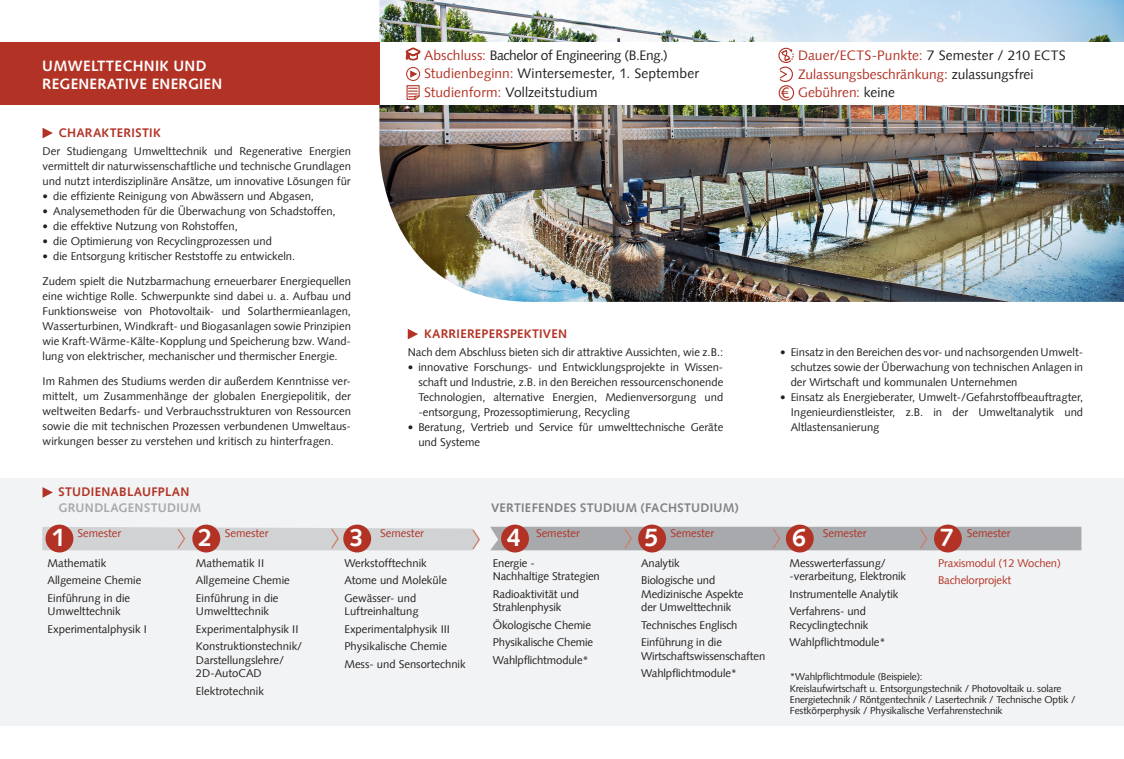
<style>
.page{position:relative;width:1124px;height:759px;background:#fff}
.page>*{position:absolute;margin:0;border:0;box-sizing:border-box;transform-origin:0 0}
.t1{font:700 25px "Syntax";color:#fff}
.t2{font:16.12px "Myriad Pro";color:#b23326}
.t3{font:700 15px/18px "Syntax";letter-spacing:.02em;color:#fff}
.t4{font:13.75px/18.8px "Syntax";color:#b23326}
.t5{font:13.75px "Syntax";letter-spacing:.005em;color:#231f20}
.t6{font:13.75px "Syntax";letter-spacing:-.025em;color:#231f20}
.t7{font:700 12.5px "Syntax";letter-spacing:.025em;color:#b23326}
.t8{font:700 12.5px "Syntax";letter-spacing:.025em;color:#808285}
.t9{font:700 12.5px "Syntax";letter-spacing:.025em;color:#a8a9ad}
.t10{font:11.25px/15px "Syntax";color:#231f20}
.t11{font:11.25px "Syntax";color:#b23326}
.t12{font:10px/11.2px "Syntax";letter-spacing:-.01em;color:#231f20}
.s1{color:#b23326}
.s2{color:#231f20}
</style>
<div class="page">
<div style="left:0;top:478px;width:1123px;height:247px;background:#f2f3f4"></div>
<img style="left:379px;top:0;width:744px;height:302px">
<div style="left:379px;top:43px;width:744px;height:62px;background:#fff"></div>
<div style="left:0;top:43px;width:379px;height:62px;background:#b23326"></div>
<svg style="left:45px;top:524px;width:28px;height:28px"></svg>
<svg style="left:192px;top:524px;width:28px;height:28px"></svg>
<svg style="left:343px;top:524px;width:28px;height:28px"></svg>
<svg style="left:501px;top:524px;width:28px;height:28px"></svg>
<svg style="left:638px;top:524px;width:28px;height:28px"></svg>
<svg style="left:785px;top:524px;width:28px;height:28px"></svg>
<svg style="left:933px;top:524px;width:28px;height:28px"></svg>
<svg style="left:42px;top:526px;width:438px;height:24px;background:#ceb9b8"></svg>
<svg style="left:490px;top:526px;width:591px;height:24px;background:#ac9899"></svg>
<svg style="left:406px;top:48px;width:14px;height:12px"></svg>
<svg style="left:406px;top:67px;width:13px;height:13px"></svg>
<div style="left:406px;top:67px;width:14px;height:14px;border:1px solid #b23326;border-radius:50%"></div>
<svg style="left:410px;top:70px;width:7px;height:8px"></svg>
<div style="left:778px;top:48px;width:15px;height:15px;border:1px solid #b23326;border-radius:50%"></div>
<svg style="left:779px;top:48px;width:15px;height:34px"></svg>
<div style="left:778px;top:85px;width:16px;height:16px;border:1px solid #b23326;border-radius:50%"></div>
<svg style="left:406px;top:85px;width:13px;height:15px"></svg>
<svg style="left:407px;top:329px;width:11px;height:10px"></svg>
<svg style="left:43px;top:128px;width:10px;height:10px"></svg>
<svg style="left:43px;top:487px;width:10px;height:10px"></svg>
<p class="t3" style="left:42px;top:57px;width:181px">UMWELTTECHNIK UND<br>REGENERATIVE ENERGIEN</p>
<p class="t7" style="left:58px;top:125px;width:104px">CHARAKTERISTIK</p>
<p class="t10" style="left:43px;top:144px;width:310px;text-align:justify">Der Studiengang Umwelttechnik und Regenerative Energien vermittelt dir naturwissenschaftliche und technische Grundlagen und nutzt interdisziplinäre Ansätze, um innovative Lösungen für</p>
<p class="t10" style="left:53px;top:189px;width:262px">die effiziente Reinigung von Abwässern und Abgasen,</p>
<p class="t10" style="left:53px;top:204px;width:284px">Analysemethoden für die Überwachung von Schadstoffen,</p>
<p class="t10" style="left:53px;top:219px;width:186px">die effektive Nutzung von Rohstoffen,</p>
<p class="t10" style="left:53px;top:234px;width:220px">die Optimierung von Recyclingprozessen und</p>
<p class="t10" style="left:53px;top:249px;width:244px">die Entsorgung kritischer Reststoffe zu entwickeln.</p>
<p class="t10" style="left:43px;top:274px;width:310px;text-align:justify">Zudem spielt die Nutzbarmachung erneuerbarer Energiequellen eine wichtige Rolle. Schwerpunkte sind dabei u. a. Aufbau und Funktionsweise von Photovoltaik- und Solarthermieanlagen, Wasserturbinen, Windkraft- und Biogasanlagen sowie Prinzipien wie Kraft-Wärme-Kälte-Kopplung und Speicherung bzw. Wand&shy;lung von elektrischer, mechanischer und thermischer Energie.</p>
<p class="t10" style="left:43px;top:374px;width:310px;text-align:justify">Im Rahmen des Studiums werden dir außerdem Kenntnisse ver&shy;mittelt, um Zusammenhänge der globalen Energiepolitik, der weltweiten Bedarfs- und Verbrauchsstrukturen von Ressourcen sowie die mit technischen Prozessen verbundenen Umweltaus&shy;wirkungen besser zu verstehen und kritisch zu hinterfragen.</p>
<p class="t7" style="left:58px;top:485px;width:132px">STUDIENABLAUFPLAN</p>
<p class="t6" style="left:424px;top:47px;width:245px"><span class="s1">Abschluss:</span> Bachelor of Engineering (B.Eng.)</p>
<p class="t5" style="left:424px;top:65px;width:276px"><span class="s1">Studienbeginn:</span> Wintersemester, 1. September</p>
<p class="t5" style="left:424px;top:84px;width:175px"><span class="s1">Studienform:</span> Vollzeitstudium</p>
<p class="t7" style="left:424px;top:326px;width:144px">KARRIEREPERSPEKTIVEN</p>
<p class="t10" style="left:407px;top:344px;width:317px">Nach dem Abschluss bieten sich dir attraktive Aussichten, wie z.B.:</p>
<p class="t10" style="left:418px;top:359px;width:306px;text-align:justify">innovative Forschungs- und Entwicklungsprojekte in Wissen&shy;schaft und Industrie, z.B. in den Bereichen ressourcenschonende Technologien, alternative Energien, Medienversorgung und -entsorgung, Prozessoptimierung, Recycling</p>
<p class="t10" style="left:418px;top:419px;width:306px">Beratung, Vertrieb und Service für umwelttechnische Geräte und Systeme</p>
<p class="t9" style="left:58px;top:500px;width:144px">GRUNDLAGENSTUDIUM</p>
<p class="t8" style="left:491px;top:500px;width:249px">VERTIEFENDES STUDIUM (FACHSTUDIUM)</p>
<p class="t4" style="left:798px;top:46px;width:269px">Dauer/ECTS-Punkte: <span class="s2">7 Semester / 210 ECTS<br></span>Zulassungsbeschränkung: <span class="s2">zulassungsfrei</span></p>
<p class="t2" style="left:781px;top:82px;width:10px">€</p>
<p class="t4" style="left:798px;top:83px;width:98px">Gebühren: <span class="s2">keine</span></p>
<p class="t10" style="left:790px;top:344px;width:294px;text-align:justify">Einsatz in den Bereichen des vor- und nachsorgenden Umwelt&shy;schutzes sowie der Überwachung von technischen Anlagen in der Wirtschaft und kommunalen Unternehmen</p>
<p class="t10" style="left:790px;top:389px;width:294px;text-align:justify">Einsatz als Energieberater, Umwelt-/Gefahrstoffbeauftragter, Ingenieurdienstleister, z.B. in der Umweltanalytik und Altlastensanierung</p>
<p class="t1" style="left:52px;top:522px;width:15px">1</p>
<p class="t1" style="left:198px;top:522px;width:15px">2</p>
<p class="t1" style="left:349px;top:522px;width:15px">3</p>
<p class="t1" style="left:507px;top:522px;width:15px">4</p>
<p class="t1" style="left:644px;top:522px;width:15px">5</p>
<p class="t1" style="left:791px;top:522px;width:15px">6</p>
<p class="t1" style="left:940px;top:522px;width:15px">7</p>
<p class="t11" style="left:77px;top:526px;width:45px">Semester</p>
<p class="t11" style="left:225px;top:526px;width:45px">Semester</p>
<p class="t11" style="left:380px;top:526px;width:45px">Semester</p>
<p class="t11" style="left:536px;top:526px;width:45px">Semester</p>
<p class="t11" style="left:670px;top:526px;width:45px">Semester</p>
<p class="t11" style="left:822px;top:526px;width:45px">Semester</p>
<p class="t11" style="left:966px;top:526px;width:45px">Semester</p>
<p class="t10" style="left:48px;top:555px;width:60px">Mathematik</p>
<p class="t10" style="left:48px;top:572px;width:95px">Allgemeine Chemie</p>
<p class="t10" style="left:48px;top:591px;width:84px;line-height:13.5px">Einführung in die<br>Umwelttechnik</p>
<p class="t10" style="left:48px;top:621px;width:101px">Experimentalphysik I</p>
<p class="t10" style="left:196px;top:555px;width:70px">Mathematik II</p>
<p class="t10" style="left:196px;top:572px;width:95px">Allgemeine Chemie</p>
<p class="t10" style="left:196px;top:591px;width:84px;line-height:13.5px">Einführung in die<br>Umwelttechnik</p>
<p class="t10" style="left:196px;top:621px;width:104px">Experimentalphysik II</p>
<p class="t10" style="left:196px;top:639px;width:108px;line-height:13.5px">Konstruktionstechnik/<br>Darstellungslehre/<br>2D-AutoCAD</p>
<p class="t10" style="left:196px;top:683px;width:70px">Elektrotechnik</p>
<p class="t10" style="left:344px;top:555px;width:84px">Werkstofftechnik</p>
<p class="t10" style="left:344px;top:572px;width:104px">Atome und Moleküle</p>
<p class="t10" style="left:344px;top:591px;width:76px;line-height:13.5px">Gewässer- und<br>Luftreinhaltung</p>
<p class="t10" style="left:344px;top:621px;width:107px">Experimentalphysik III</p>
<p class="t10" style="left:344px;top:638px;width:104px">Physikalische Chemie</p>
<p class="t10" style="left:344px;top:656px;width:123px">Mess- und Sensortechnik</p>
<p class="t10" style="left:492px;top:556px;width:109px;line-height:13.5px">Energie -<br>Nachhaltige Strategien</p>
<p class="t10" style="left:492px;top:587px;width:88px;line-height:13.5px">Radioaktivität und<br>Strahlenphysik</p>
<p class="t10" style="left:492px;top:617px;width:100px">Ökologische Chemie</p>
<p class="t10" style="left:492px;top:634px;width:102px">Physikalische Chemie</p>
<p class="t10" style="left:492px;top:652px;width:97px">Wahlpflichtmodule*</p>
<p class="t10" style="left:641px;top:555px;width:40px">Analytik</p>
<p class="t10" style="left:641px;top:573px;width:104px;line-height:13.5px">Biologische und<br>Medizinische Aspekte der Umwelttechnik</p>
<p class="t10" style="left:641px;top:617px;width:98px">Technisches Englisch</p>
<p class="t10" style="left:641px;top:635px;width:125px;line-height:13.5px">Einführung in die<br>Wirtschaftswissenschaften</p>
<p class="t10" style="left:641px;top:665px;width:97px">Wahlpflichtmodule*</p>
<p class="t10" style="left:789px;top:556px;width:118px;line-height:13.5px">Messwerterfassung/ -verarbeitung, Elektronik</p>
<p class="t10" style="left:789px;top:586px;width:110px">Instrumentelle Analytik</p>
<p class="t10" style="left:789px;top:604px;width:80px;line-height:13.5px">Verfahrens- und<br>Recyclingtechnik</p>
<p class="t10" style="left:789px;top:634px;width:97px">Wahlpflichtmodule*</p>
<p class="t11" style="left:937px;top:556px;width:124px">Praxismodul (12 Wochen)</p>
<p class="t11" style="left:937px;top:573px;width:75px">Bachelorprojekt</p>
<p class="t12" style="left:789px;top:671px;width:134px">*Wahlpflichtmodule (Beispiele):</p>
<p class="t12" style="left:789px;top:682px;width:287px">Kreislaufwirtschaft u. Entsorgungstechnik / Photovoltaik u. solare<br>Energietechnik / Röntgentechnik / Lasertechnik / Technische Optik /<br>Festkörperphysik / Physikalische Verfahrenstechnik</p>
</div>
